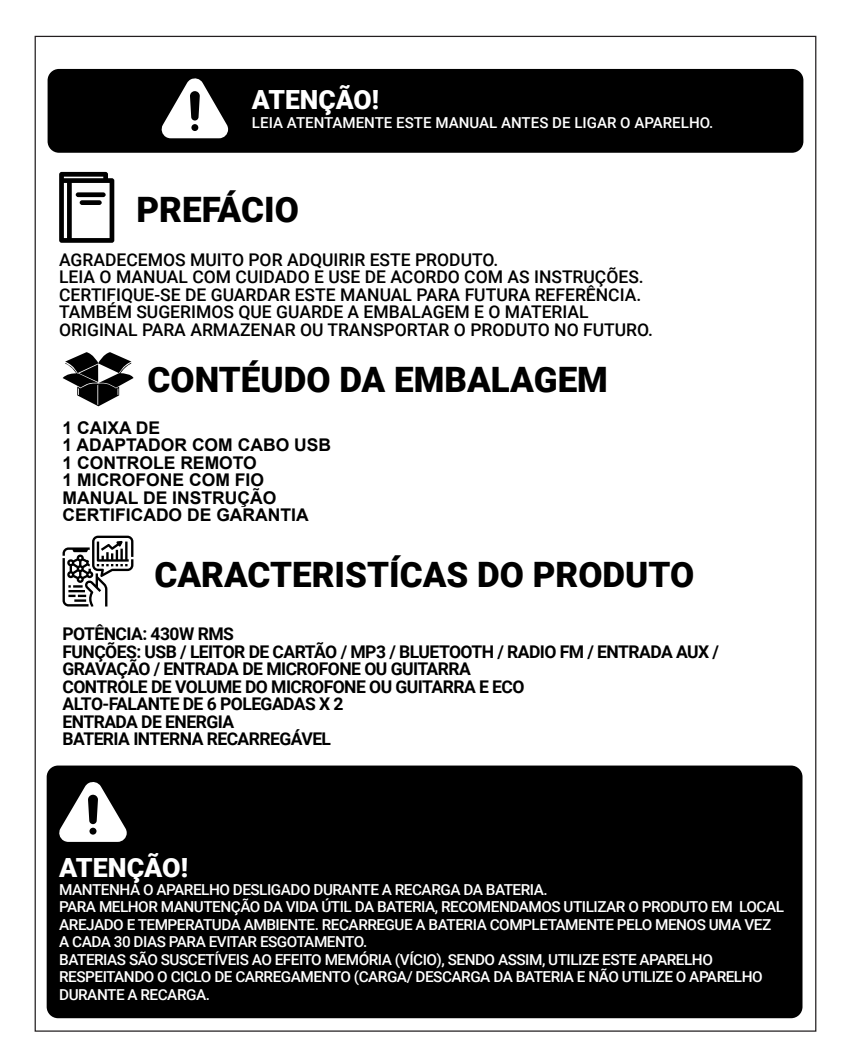
<style>
.page{position:relative;width:851px;height:1063px;background:#fff}
.page>*{position:absolute;margin:0;border:0;box-sizing:border-box;transform-origin:0 0}
.t1{font:900 35px "Roboto";color:#000}
.t2{font:900 26.5px "Roboto";color:#fff}
.t3{font:500 17.5px/17.5px "Roboto";color:#000}
.t4{font:700 17.5px/17.5px "Roboto";letter-spacing:-.03em;color:#000}
.t5{font:700 17.5px/17.5px "Arial";color:#000}
.t6{font:500 15px/17.5px "Roboto";letter-spacing:-.03em;color:#fff}
.t7{font:500 15px "Roboto";color:#fff}
</style>
<div class="page">
<div style="left:48px;top:69px;width:755px;height:84px;background:#000;border-radius:11px"></div>
<svg style="left:161px;top:78px;width:67px;height:60px"></svg>
<svg style="left:59px;top:172px;width:55px;height:71px"></svg>
<svg style="left:63px;top:352px;width:70px;height:54px"></svg>
<svg style="left:62px;top:536px;width:71px;height:71px"></svg>
<div style="left:47px;top:766px;width:755px;height:252px;background:#000;border-radius:11px"></div>
<svg style="left:59px;top:782px;width:68px;height:60px"></svg>
<h2 class="t2" style="left:252px;top:81px;width:128px">ATENÇÃO!</h2>
<p class="t7" style="left:252px;top:112px;width:463px">LEIA ATENTAMENTE ESTE MANUAL ANTES DE LIGAR O APARELHO.</p>
<h1 class="t1" style="left:136px;top:185px;width:164px">PREFÁCIO</h1>
<p class="t3" style="left:59px;top:250px;width:595px">AGRADECEMOS MUITO POR ADQUIRIR ESTE PRODUTO.<br>LEIA O MANUAL COM CUIDADO E USE DE ACORDO COM AS INSTRUÇÕES.<br>CERTIFIQUE-SE DE GUARDAR ESTE MANUAL PARA FUTURA REFERÊNCIA.<br>TAMBÉM SUGERIMOS QUE GUARDE A EMBALAGEM E O MATERIAL ORIGINAL PARA ARMAZENAR OU TRANSPORTAR O PRODUTO NO FUTURO.</p>
<h1 class="t1" style="left:148px;top:355px;width:462px">CONTÉUDO DA EMBALAGEM</h1>
<p class="t5" style="left:63px;top:419px;width:270px">1 CAIXA DE<br>1 ADAPTADOR COM CABO USB<br>1 CONTROLE REMOTO<br>1 MICROFONE COM FIO<br>MANUAL DE INSTRUÇÃO<br>CERTIFICADO DE GARANTIA</p>
<h1 class="t1" style="left:154px;top:550px;width:541px">CARACTERISTÍCAS DO PRODUTO</h1>
<p class="t4" style="left:62px;top:624px;width:658px">POTÊNCIA: 430W RMS<br>FUNÇÕES: USB / LEITOR DE CARTÃO / MP3 / BLUETOOTH / RADIO FM / ENTRADA AUX / GRAVAÇÃO / ENTRADA DE MICROFONE OU GUITARRA<br>CONTROLE DE VOLUME DO MICROFONE OU GUITARRA E ECO<br>ALTO-FALANTE DE 6 POLEGADAS X 2<br>ENTRADA DE ENERGIA<br>BATERIA INTERNA RECARREGÁVEL</p>
<h2 class="t2" style="left:59px;top:849px;width:130px">ATENÇÃO!</h2>
<p class="t6" style="left:59px;top:880px;width:726px">MANTENHA O APARELHO DESLIGADO DURANTE A RECARGA DA BATERIA.<br>PARA MELHOR MANUTENÇÃO DA VIDA ÚTIL DA BATERIA, RECOMENDAMOS UTILIZAR O PRODUTO EM LOCAL AREJADO E TEMPERATUDA AMBIENTE. RECARREGUE A BATERIA COMPLETAMENTE PELO MENOS UMA VEZ A CADA 30 DIAS PARA EVITAR ESGOTAMENTO.<br>BATERIAS SÃO SUSCETÍVEIS AO EFEITO MEMÓRIA (VÍCIO), SENDO ASSIM, UTILIZE ESTE APARELHO RESPEITANDO O CICLO DE CARREGAMENTO (CARGA/ DESCARGA DA BATERIA E NÃO UTILIZE O APARELHO DURANTE A RECARGA.</p>
</div>
